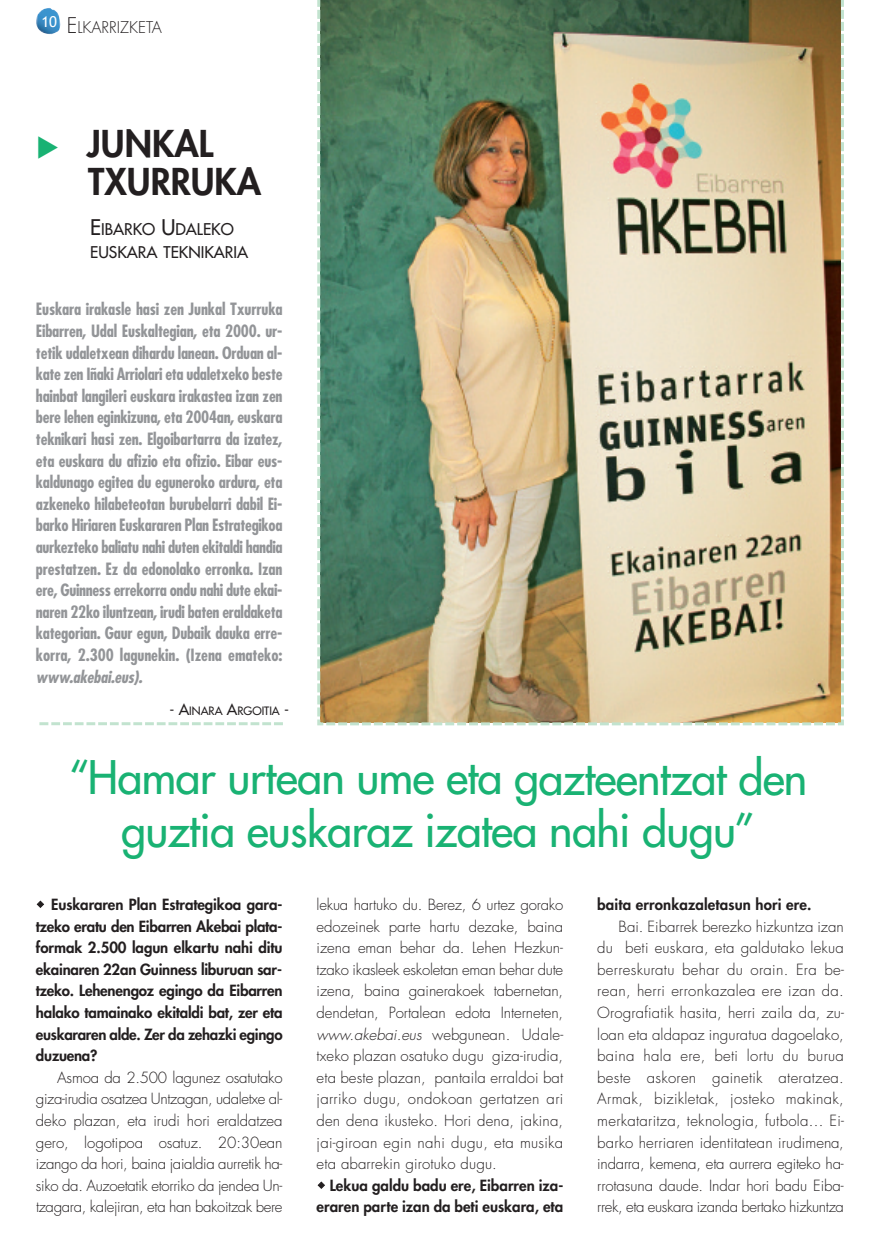
<style>
.page{position:relative;width:877px;height:1247px;background:#fff}
.page>*{position:absolute;margin:0;border:0;box-sizing:border-box;transform-origin:0 0}
.t1{font:45px/52.5px "Futura";letter-spacing:-.015em;color:#19b273;text-align:center}
.t2{font:800 36px/37.5px "Futura";color:#231f20}
.t3{font:700 condensed 16.5px/21.6px "Futura";letter-spacing:-.005em;color:#939598;text-align:justify}
.t4{font:italic 700 condensed 16.5px "Futura";letter-spacing:-.01em;color:#939598}
.t5{font:15.75px/22.5px "Futura";color:#231f20}
.t6{font:300 15.75px "Futura";color:#231f20}
.t7{font:300 15px/21.6px "Futura";letter-spacing:-.02em;color:#231f20;text-align:justify}
.t8{font:800 15px/21.6px "Futura";letter-spacing:.005em;color:#231f20;text-align:justify}
.t9{font:15px "Trebuchet MS";color:#fff}
.t10{font:11.25px "Futura";color:#231f20}
.s1{font-size:21px}
.s2{color:#19b273}
.s3{font-size:15px}
.s4{font-style:italic}
</style>
<div class="page">
<img style="left:36px;top:8px;width:24px;height:26px">
<img style="left:317px;top:0;width:527px;height:726px">
<svg style="left:39px;top:722px;width:244px;height:3px"></svg>
<p class="t9" style="left:41px;top:13px;width:17px">10</p>
<p class="t6" style="left:67px;top:20px;width:97px"><span class="s1">E</span>LKARRIZKETA</p>
<h2 class="t2" style="left:88px;top:128px;width:174px;text-indent:-52px"><span class="s2">◆</span> JUNKAL<br>TXURRUKA</h2>
<p class="t5" style="left:90px;top:219px;width:159px"><span class="s1">E</span>IBARKO <span class="s1">U</span>DALEKO<br>EUSKARA TEKNIKARIA</p>
<p class="t3" style="left:36px;top:300px;width:248px">Euskara irakasle hasi zen Junkal Txurruka Eibarren, Udal Euskaltegian, eta 2000. ur&shy;tetik udaletxean dihardu lanean. Orduan al&shy;kate zen Iñaki Arriolari eta udaletxeko beste hainbat langileri euskara irakastea izan zen bere lehen eginkizuna, eta 2004an, euskara teknikari hasi zen. Elgoibartarra da izatez, eta euskara du afizio eta ofizio. Eibar eus&shy;kaldunago egitea du eguneroko ardura, eta azkeneko hilabeteotan burubelarri dabil Ei&shy;barko Hiriaren Euskararen Plan Estrategikoa aurkezteko baliatu nahi duten ekitaldi handia prestatzen. Ez da edonolako erronka. Izan ere, Guinness errekorra ondu nahi dute ekai&shy;naren 22ko iluntzean, irudi baten eraldaketa kategorian. Gaur egun, Dubaik dauka erre&shy;korra, 2.300 lagunekin. (Izena emateko:</p>
<p class="t4" style="left:36px;top:669px;width:108px">www.akebai.eus).</p>
<p class="t10" style="left:169px;top:705px;width:121px"><span class="s3">- A</span>INARA <span class="s3">A</span>RGOITIA <span class="s3">-</span></p>
<h1 class="t1" style="left:69px;top:755px;width:740px">“Hamar urtean ume eta gazteentzat den guztia euskaraz izatea nahi dugu”</h1>
<p class="t8" style="left:36px;top:895px;width:248px;text-indent:15px">Euskararen Plan Estrategikoa gara&shy;tzeko eratu den Eibarren Akebai plata&shy;formak 2.500 lagun elkartu nahi ditu ekainaren 22an Guinness liburuan sar&shy;tzeko. Lehenengoz egingo da Eibarren halako tamainako ekitaldi bat, zer eta euskararen alde. Zer da zehazki egingo duzuena?</p>
<p class="t7" style="left:36px;top:1068px;width:248px;text-indent:21px">Asmoa da 2.500 lagunez osatutako giza-irudia osatzea Untzagan, udaletxe al&shy;deko plazan, eta irudi hori eraldatzea gero, logotipoa osatuz. 20:30ean izango da hori, baina jaialdia aurretik ha&shy;siko da. Auzoetatik etorriko da jendea Un&shy;tzagara, kalejiran, eta han bakoitzak bere</p>
<p class="t7" style="left:317px;top:895px;width:248px">lekua hartuko du. Berez, 6 urtez gorako edozeinek parte hartu dezake, baina izena eman behar da. Lehen Hezkun&shy;tzako ikasleek eskoletan eman behar dute izena, baina gainerakoek tabernetan, dendetan, Portalean edota Interneten, <span class="s4">www.akebai.eus</span> webgunean. Udale&shy;txeko plazan osatuko dugu giza-irudia, eta beste plazan, pantaila erraldoi bat jarriko dugu, ondokoan gertatzen ari den dena ikusteko. Hori dena, jakina, jai-giroan egin nahi dugu, eta musika eta abarrekin girotuko dugu.</p>
<p class="t8" style="left:317px;top:1175px;width:248px;text-align:right">Lekua galdu badu ere, Eibarren iza&shy;eraren parte izan da beti euskara, eta</p>
<p class="t8" style="left:597px;top:895px;width:216px">baita erronkazaletasun hori ere.</p>
<p class="t7" style="left:597px;top:916px;width:248px;text-indent:21px">Bai. Eibarrek berezko hizkuntza izan du beti euskara, eta galdutako lekua berreskuratu behar du orain. Era be&shy;rean, herri erronkazalea ere izan da.<br>Orografiatik hasita, herri zaila da, zu&shy;loan eta aldapaz inguratua dagoelako, baina hala ere, beti lortu du burua beste askoren gainetik ateratzea.<br>Armak, bizikletak, josteko makinak, merkataritza, teknologia, futbola... Ei&shy;barko herriaren identitatean irudimena, indarra, kemena, eta aurrera egiteko ha&shy;rrotasuna daude. Indar hori badu Eiba&shy;rrek, eta euskara izanda bertako hizkuntza</p>
</div>
